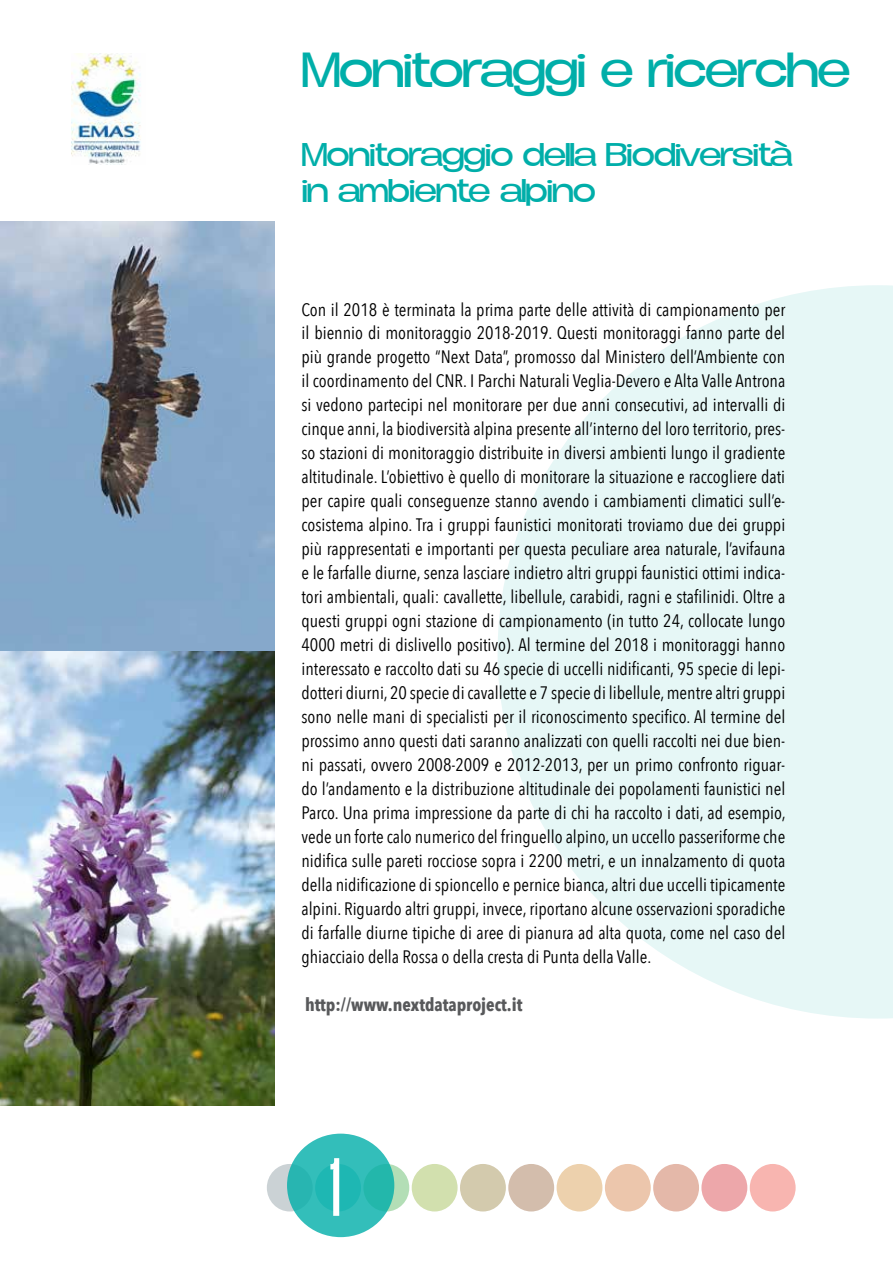
<style>
.page{position:relative;width:893px;height:1263px;background:#fff}
.page>*{position:absolute;margin:0;border:0;box-sizing:border-box;transform-origin:0 0}
.t1{font:300 82.5px "Duera PERSONALUSE Condensed";color:#fff}
.t2{font:300 45px "Duera PERSONALUSE Expanded";letter-spacing:-.04em;color:#00aea9}
.t3{font:300 30px/36px "Duera PERSONALUSE Expanded";letter-spacing:-.04em;color:#00aea9}
.t4{font:18px/24px "Avenir Next Condensed";color:#000;text-align:justify}
.t5{font:700 18px "Avenir Next Condensed";color:#58595b}
</style>
<div class="page">
<div style="left:267px;top:1164px;width:46px;height:47px;background:#cbd2d5;border-radius:50%"></div>
<svg style="left:363px;top:1164px;width:46px;height:47px"></svg>
<div style="left:412px;top:1164px;width:46px;height:47px;background:#d2e0ae;border-radius:50%"></div>
<div style="left:460px;top:1164px;width:46px;height:47px;background:#d3caad;border-radius:50%"></div>
<div style="left:508px;top:1164px;width:46px;height:47px;background:#d3bdac;border-radius:50%"></div>
<div style="left:653px;top:1164px;width:46px;height:47px;background:#e4b8a9;border-radius:50%"></div>
<div style="left:605px;top:1164px;width:46px;height:47px;background:#ecc6ac;border-radius:50%"></div>
<div style="left:557px;top:1164px;width:45px;height:47px;background:#edd1ad;border-radius:50%"></div>
<div style="left:701px;top:1164px;width:46px;height:47px;background:#eda7aa;border-radius:50%"></div>
<div style="left:750px;top:1164px;width:46px;height:47px;background:#f8b5b0;border-radius:50%"></div>
<svg style="left:497px;top:285px;width:396px;height:733px;fill:#e6f7f6"></svg>
<img style="left:71px;top:53px;width:70px;height:112px">
<svg style="left:287px;top:1133px;width:107px;height:104px;background:#2dbbb6"></svg>
<img style="left:0;top:222px;width:274px;height:430px">
<img style="left:0;top:652px;width:274px;height:454px">
<h2 class="t2" style="left:301px;top:40px;width:551px">Monitoraggi e ricerche</h2>
<h3 class="t3" style="left:301px;top:139px;width:493px">Monitoraggio della Biodiversità in ambiente alpino</h3>
<p class="t4" style="left:301px;top:297px;width:486px">Con il 2018 è terminata la prima parte delle attività di campionamento per il biennio di monitoraggio 2018-2019. Questi monitoraggi fanno parte del più grande progetto “Next Data”, promosso dal Ministero dell’Ambiente con il coordinamento del CNR. I Parchi Naturali Veglia-Devero e Alta Valle Antrona si vedono partecipi nel monitorare per due anni consecutivi, ad intervalli di cinque anni, la biodiversità alpina presente all’interno del loro territorio, pres&shy;so stazioni di monitoraggio distribuite in diversi ambienti lungo il gradiente altitudinale. L’obiettivo è quello di monitorare la situazione e raccogliere dati per capire quali conseguenze stanno avendo i cambiamenti climatici sull’e&shy;cosistema alpino. Tra i gruppi faunistici monitorati troviamo due dei gruppi più rappresentati e importanti per questa peculiare area naturale, l’avifauna e le farfalle diurne, senza lasciare indietro altri gruppi faunistici ottimi indica&shy;tori ambientali, quali: cavallette, libellule, carabidi, ragni e stafilinidi. Oltre a questi gruppi ogni stazione di campionamento (in tutto 24, collocate lungo 4000 metri di dislivello positivo). Al termine del 2018 i monitoraggi hanno interessato e raccolto dati su 46 specie di uccelli nidificanti, 95 specie di lepi&shy;dotteri diurni, 20 specie di cavallette e 7 specie di libellule, mentre altri gruppi sono nelle mani di specialisti per il riconoscimento specifico. Al termine del prossimo anno questi dati saranno analizzati con quelli raccolti nei due bien&shy;ni passati, ovvero 2008-2009 e 2012-2013, per un primo confronto riguar&shy;do l’andamento e la distribuzione altitudinale dei popolamenti faunistici nel Parco. Una prima impressione da parte di chi ha raccolto i dati, ad esempio, vede un forte calo numerico del fringuello alpino, un uccello passeriforme che nidifica sulle pareti rocciose sopra i 2200 metri, e un innalzamento di quota della nidificazione di spioncello e pernice bianca, altri due uccelli tipicamente alpini. Riguardo altri gruppi, invece, riportano alcune osservazioni sporadiche di farfalle diurne tipiche di aree di pianura ad alta quota, come nel caso del ghiacciaio della Rossa o della cresta di Punta della Valle.</p>
<p class="t5" style="left:305px;top:994px;width:219px">http://www.nextdataproject.it</p>
<h1 class="t1" style="left:330px;top:1135px;width:13px">1</h1>
</div>
